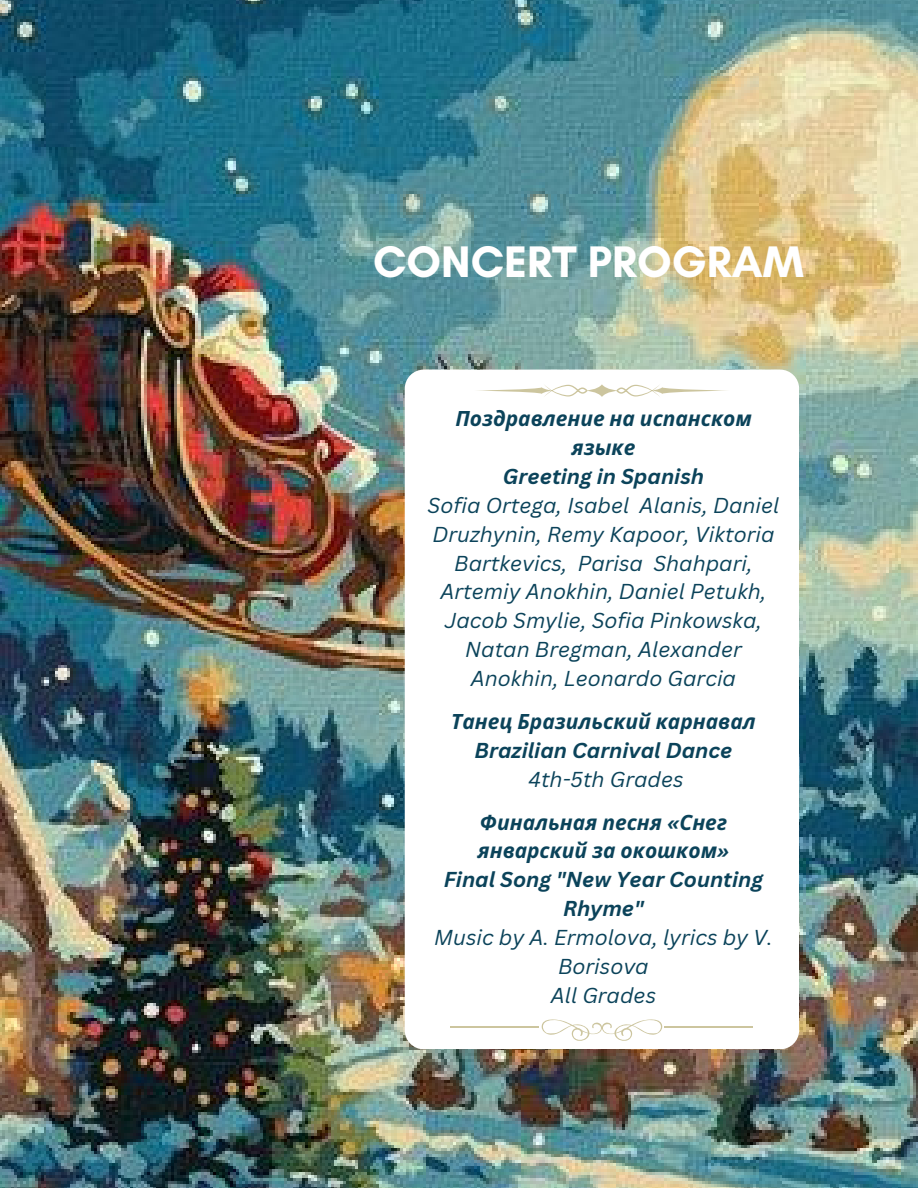
<style>
.page{position:relative;width:918px;height:1188px;background:#fff}
.page>*{position:absolute;margin:0;border:0;box-sizing:border-box;transform-origin:0 0}
.t1{font:700 45px "Glacial Indifference";color:#fff}
.t2{font:italic 21px/29px "Canva Sans";color:#0b435a;text-align:center}
.t3{font:italic 700 21px/29px "Noto Sans";color:#0b435a;text-align:center}
.t4{font:italic 700 21px/29px "Canva Sans";color:#0b435a;text-align:center}
.s1{font-family:"Canva Sans"}
</style>
<div class="page">
<img style="left:0;top:0;width:918px;height:1188px">
<div style="left:405px;top:370px;width:394px;height:679px;background:#fff;border-radius:19px"></div>
<hr style="left:665px;top:1027px;width:88px;height:1px;background:#ccc59e">
<hr style="left:451px;top:1027px;width:88px;height:1px;background:#ccc59e">
<svg style="left:541px;top:1019px;width:121px;height:22px"></svg>
<svg style="left:586px;top:384px;width:32px;height:13px"></svg>
<svg style="left:616px;top:384px;width:110px;height:13px"></svg>
<svg style="left:478px;top:384px;width:110px;height:13px"></svg>
<p class="t1" style="left:373px;top:234px;width:432px">CONCERT PROGRAM</p>
<p class="t3" style="left:455px;top:404px;width:298px">Поздравление на испанском языке</p>
<h1 class="t4" style="left:503px;top:461px;width:203px">Greeting in Spanish</h1>
<p class="t2" style="left:428px;top:490px;width:353px">Sofia Ortega, Isabel Alanis, Daniel<br>Druzhynin, Remy Kapoor, Viktoria<br>Bartkevics, Parisa Shahpari,<br>Artemiy Anokhin, Daniel Petukh,<br>Jacob Smylie, Sofia Pinkowska,<br>Natan Bregman, Alexander<br>Anokhin, Leonardo Garcia</p>
<p class="t3" style="left:451px;top:706px;width:306px">Танец Бразильский карнавал</p>
<p class="t4" style="left:475px;top:735px;width:259px">Brazilian Carnival Dance</p>
<p class="t2" style="left:528px;top:764px;width:157px">4th-5th Grades</p>
<p class="t3" style="left:478px;top:807px;width:253px;text-align:left">Финальная песня <span class="s1">«</span>Снег январский за окошком<span class="s1">»</span></p>
<p class="t4" style="left:444px;top:865px;width:321px">Final Song "New Year Counting<br>Rhyme"</p>
<p class="t2" style="left:434px;top:922px;width:340px">Music by A. Ermolova, lyrics by V.<br>Borisova</p>
<p class="t2" style="left:551px;top:980px;width:107px">All Grades</p>
</div>
